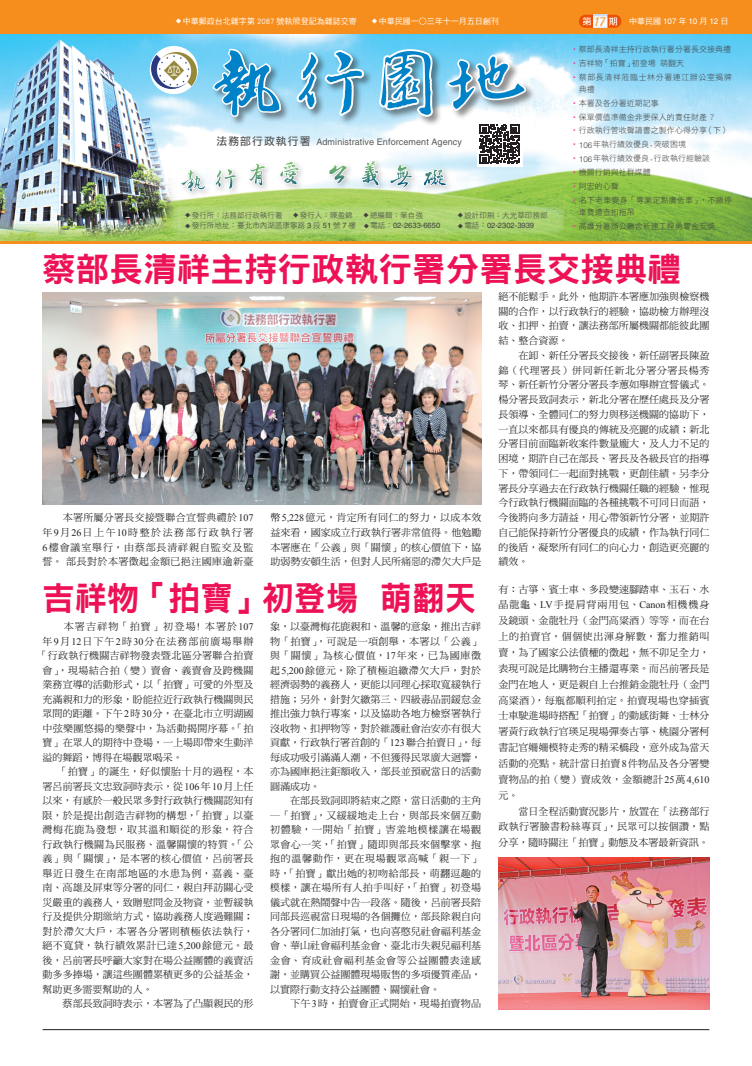
<style>
.page{position:relative;width:752px;height:1066px;background:#fff}
.page>*{position:absolute;margin:0;border:0;box-sizing:border-box;transform-origin:0 0}
.t1{font:33.6px "DF Hei Std W9";color:#ed1255}
.t2{font:33.6px "DF Hei Std W9";color:#ed1255;scale:.96 1}
.t3{font:12px "Freehand 521 BT Regular C";color:#f9a249}
.t4{font:10px/14.5px "DF Ming Std W5";letter-spacing:.005em;color:#231f20}
.t5{font:10px "DF Ming Std W5";letter-spacing:.035em;color:#231f20}
.t6{font:10px "DF Ming Std W5";letter-spacing:.065em;color:#231f20}
.t7{font:10px "DF Ming Std W5";letter-spacing:.04em;color:#231f20}
.t8{font:10px "DF Ming Std W5";letter-spacing:.095em;color:#231f20}
.t9{font:10px "DF Ming Std W5";letter-spacing:.12em;color:#231f20}
.t10{font:10px "DF Ming Std W5";letter-spacing:.03em;color:#231f20}
.t11{font:9px "Helvetica";letter-spacing:.01em;color:#57585a}
.t12{font:8px/13.9px "DF Hei Std W3";color:#3e3e3f}
.t13{font:8px "DF Hei Std W5";color:#fff}
.t14{font:7.6px "DF Hei Std W3";color:#3e3e3f}
.t15{font:7.6px "Helvetica";color:#3e3e3f}
.s1{font-size:5.6px}
.s2{font-family:"DF Li Hei Std W5";font-size:10.8px}
.s3{font-size:5.3px}
.s4{font-family:"Helvetica"}
.s5{font-family:"DF Hei Std W5";font-size:5.3px}
.s6{font-family:"DF Hei Std W3"}
.s7{color:#ed3896}
.s8{font-family:"Helvetica LT Std";font-weight:300}
.s9{font-family:"Times New Roman"}
.s10{font-family:"Adobe Song Std";font-weight:300}
</style>
<div class="page">
<hr style="left:43px;top:1029px;width:666px;height:1px;background:#231f20">
<img style="left:0;top:34px;width:751px;height:207px">
<div style="left:0;top:0;width:751px;height:34px;background:#f68e1e"></div>
<div style="left:150px;top:46px;width:48px;height:48px;background:#fff;border-radius:50%"></div>
<img style="left:150px;top:51px;width:48px;height:39px">
<div style="left:476px;top:122px;width:46px;height:45px;background:#fff"></div>
<svg style="left:479px;top:126px;width:40px;height:38px"></svg>
<div style="left:212px;top:48px;width:323px;height:78px;background:#231f20;opacity:.5"></div>
<svg style="left:295px;top:48px;width:69px;height:70px;background:#80c2e1"></svg>
<svg style="left:378px;top:34px;width:56px;height:97px"></svg>
<svg style="left:443px;top:54px;width:84px;height:58px"></svg>
<svg style="left:211px;top:43px;width:71px;height:75px;background:#6cb9df"></svg>
<svg style="left:171px;top:206px;width:393px;height:29px;background:#aed472"></svg>
<hr style="left:0;top:241px;width:751px;height:3px;background:#f68e1e">
<div style="left:177px;top:158px;width:276px;height:41px;background:#231f20;opacity:.25"></div>
<svg style="left:360px;top:160px;width:20px;height:27px"></svg>
<svg style="left:389px;top:162px;width:23px;height:30px"></svg>
<svg style="left:422px;top:154px;width:25px;height:36px"></svg>
<svg style="left:180px;top:168px;width:26px;height:25px"></svg>
<svg style="left:214px;top:168px;width:23px;height:23px"></svg>
<svg style="left:248px;top:162px;width:18px;height:25px"></svg>
<svg style="left:279px;top:161px;width:21px;height:25px"></svg>
<svg style="left:328px;top:163px;width:20px;height:22px"></svg>
<svg style="left:592px;top:15px;width:15px;height:13px"></svg>
<svg style="left:579px;top:15px;width:13px;height:13px"></svg>
<svg style="left:582px;top:17px;width:8px;height:9px"></svg>
<svg style="left:607px;top:15px;width:14px;height:13px"></svg>
<svg style="left:608px;top:17px;width:8px;height:9px"></svg>
<img style="left:43px;top:292px;width:438px;height:213px">
<img style="left:498px;top:857px;width:211px;height:152px">
<p class="t13" style="left:176px;top:17px;width:324px"><span class="s1">◆</span> 中華郵政台北雜字第 2087 號執照登記為雜誌交寄　<span class="s1">　 ◆</span> 中華民國一○三年十一月五日創刊</p>
<p class="t11" style="left:216px;top:137px;width:247px"><span class="s2">法務部行政執行署</span> Administrative Enforcement Agency</p>
<p class="t14" style="left:185px;top:211px;width:239px"><span class="s3">◆</span> 發行所：法務部行政執行署　 <span class="s3">◆</span> 發行人：陳盈錦　 <span class="s3">◆</span> 總編輯：葉自強</p>
<p class="t14" style="left:185px;top:221px;width:256px"><span class="s3">◆</span> 發行所地址：臺北市內湖區康寧路 <span class="s4">3</span> 段 <span class="s4">51</span> 號 <span class="s4">7</span> 樓 <span class="s5">◆</span> 電話：<span class="s4">02-2633-6650</span></p>
<p class="t14" style="left:457px;top:211px;width:91px"><span class="s5">◆</span> 設計印刷：大光華印務部</p>
<p class="t15" style="left:457px;top:221px;width:78px"><span class="s5">◆</span> <span class="s6">電話：</span>02-2302-3939</p>
<p class="t3" style="left:593px;top:13px;width:14px">17</p>
<p class="t13" style="left:628px;top:17px;width:101px">中華民國 <span class="s4">107</span> 年 <span class="s4">10</span> 月 <span class="s4">12</span> 日</p>
<p class="t12" style="left:570px;top:42px;width:163px"><span class="s7">˙</span>蔡部長清祥主持行政執行署分署長交接典禮<span class="s7">˙</span>吉祥物「拍寶」初登場 萌翻天<br><span class="s7">˙</span>蔡部長清祥蒞臨士林分署連江辦公室揭牌</p>
<p class="t12" style="left:570px;top:82px;width:163px;text-indent:9px">典禮<br><span class="s7">˙</span>本署及各分署近期記事<br><span class="s7">˙</span>保單價值準備金非要保人的責任財產？<br><span class="s7">˙</span>行政執行管收聲請書之製作心得分享（下）<span class="s7">˙</span> <span class="s8">106</span>年執行績效優良<span class="s8">-</span>突破困境<br><span class="s7">˙</span> <span class="s8">106</span>年執行績效優良<span class="s8">-</span>行政執行經驗談<br><span class="s7">˙</span>機關行銷與社群媒體<br><span class="s7">˙</span>阿宏的心聲<br><span class="s7">˙</span>名下老車變身「專業定點廣告車」，不繳停</p>
<p class="t12" style="left:570px;top:205px;width:146px;text-indent:9px">車費遭查扣拖吊<br><span class="s7">˙</span>高雄分署辦公廳舍新建工程勇奪金安獎</p>
<h1 class="t1" style="left:42px;top:251px;width:640px">蔡部長清祥主持行政執行署分署長交接典禮</h1>
<p class="t4" style="left:43px;top:510px;width:212px;line-height:14.8px;text-align:justify">　　本署所屬分署長交接暨聯合宣誓典禮於<span class="s9">107</span>年<span class="s9">9</span>月<span class="s9">26</span>日上午<span class="s9">10</span>時整於法務部行政執行署<span class="s9">6</span>樓會議室舉行，由蔡部長清祥親自監交及監誓。部長對於本署徵起金額已挹注國庫逾新臺</p>
<p class="t4" style="left:270px;top:510px;width:212px;line-height:14.8px;text-align:justify">幣<span class="s9">5,228</span>億元，肯定所有同仁的努力，以成本效益來看，國家成立行政執行署非常值得。他勉勵本署應在「公義」與「關懷」的核心價值下，協助弱勢安頓生活，但對人民所痛惡的滯欠大戶是</p>
<h1 class="t2" style="left:43px;top:580px;width:453px">吉祥物「拍寶」初登場 萌翻天</h1>
<p class="t4" style="left:270px;top:619px;width:212px">象，以臺灣梅花鹿親和、溫馨的意象，推出吉祥物「拍寶」，可說是一項創舉，本署以「公義」與「關懷」為核心價值，<span class="s9">17</span>年來，已為國庫徵起<span class="s9">5,200</span>餘億元，除了積極追繳滯欠大戶，對於經濟弱勢的義務人，更能以同理心採取寬緩執行措施；另外，針對欠繳第三、四級毒品罰鍰怠金推出強力執行專案，以及協助各地方檢察署執行沒收物、扣押物等，對於維護社會治安亦有很大貢獻，行政執行署首創的「<span class="s9">123</span>聯合拍賣日」，每每成功吸引滿滿人潮，不但獲得民眾廣大迴響，亦為國庫挹注鉅額收入，部長並預祝當日的活動圓滿成功。<br>　　在部長致詞即將結束之際，當日活動的主角─「拍寶」，又緩緩地走上台，與部長來個互動初體驗，一開始「拍寶」害羞地模樣讓在場觀眾會心一笑，「拍寶」隨即與部長來個擊掌、抱抱的溫馨動作，更在現場觀眾高喊「親一下」時，「拍寶」獻出她的初吻給部長，萌翻逗趣的模樣，讓在場所有人拍手叫好，「拍寶」初登場儀式就在熱鬧聲中告一段落。隨後，呂前署長陪同部長巡視當日現場的各個攤位，部長除親自向各分署同仁加油打氣，也向喜憨兒社會福利基金會、華山社會福利基金會、臺北市失親兒福利基金會、育成社會福利基金會等公益團體表達感謝，並購買公益團體現場販售的多項優質產品，以實際行動支持公益團體、關懷社會。<br>　　下午<span class="s9">3</span>時，拍賣會正式開始，現場拍賣物品</p>
<p class="t9" style="left:43px;top:621px;width:212px">　　本署吉祥物「拍寶」初登場<span class="s9">!</span> 本署於<span class="s9">107</span></p>
<p class="t8" style="left:43px;top:636px;width:212px">年<span class="s9">9</span>月<span class="s9">12</span>日下午<span class="s9">2</span>時<span class="s9">30</span>分在法務部前廣場舉辦</p>
<p class="t10" style="left:38px;top:650px;width:217px">「行政執行機關吉祥物發表暨北區分署聯合拍賣</p>
<p class="t5" style="left:43px;top:665px;width:212px">會」，現場結合拍（變）賣會、義賣會及跨機關</p>
<p class="t4" style="left:43px;top:677px;width:212px">業務宣導的活動形式，以「拍寶」可愛的外型及</p>
<p class="t4" style="left:43px;top:692px;width:212px">充滿親和力的形象，盼能拉近行政執行機關與民</p>
<p class="t4" style="left:43px;top:706px;width:212px">眾間的距離。下午<span class="s9">2</span>時<span class="s9">30</span>分，在臺北市立明湖國</p>
<p class="t5" style="left:43px;top:723px;width:212px">中弦樂團悠揚的樂聲中，為活動揭開序幕。「拍</p>
<p class="t4" style="left:43px;top:735px;width:212px">寶」在眾人的期待中登場，一上場即帶來生動洋</p>
<p class="t4" style="left:43px;top:750px;width:141px">溢的舞蹈，博得在場觀眾喝采。</p>
<p class="t5" style="left:43px;top:766px;width:212px">　　「拍寶」的誕生，好似懷胎十月的過程，本</p>
<p class="t4" style="left:43px;top:779px;width:212px">署呂前署長文忠致詞時表示，從<span class="s9">106</span>年<span class="s9">10</span>月上任</p>
<p class="t4" style="left:43px;top:793px;width:212px">以來，有感於一般民眾多對行政執行機關認知有</p>
<p class="t5" style="left:43px;top:810px;width:212px">限，於是提出創造吉祥物的構想，「拍寶」以臺</p>
<p class="t6" style="left:43px;top:824px;width:212px">灣梅花鹿為發想，取其溫和順從的形象，符合</p>
<p class="t5" style="left:43px;top:839px;width:212px">行政執行機關為民服務、溫馨關懷的特質。「公</p>
<p class="t5" style="left:43px;top:853px;width:212px">義」與「關懷」，是本署的核心價值，呂前署長</p>
<p class="t6" style="left:43px;top:868px;width:212px">舉近日發生在南部地區的水患為例，嘉義、臺</p>
<p class="t4" style="left:43px;top:880px;width:212px">南、高雄及屏東等分署的同仁，親自拜訪關心受</p>
<p class="t4" style="left:43px;top:895px;width:212px">災嚴重的義務人，致贈慰問金及物資，並暫緩執</p>
<p class="t4" style="left:43px;top:909px;width:212px">行及提供分期<span class="s10">繳納</span>方式，協助義務人度過難關；</p>
<p class="t6" style="left:43px;top:926px;width:212px">對於滯欠大戶，本署各分署則積極依法執行，</p>
<p class="t7" style="left:43px;top:940px;width:212px">絕不寬貸，執行績效累計已達<span class="s9">5,200</span>餘億元。最</p>
<p class="t4" style="left:43px;top:953px;width:212px">後，呂前署長呼籲大家對在場公益團體的義賣活</p>
<p class="t4" style="left:43px;top:967px;width:212px">動多多捧場，讓這些團體累積更多的公益基金，</p>
<p class="t4" style="left:43px;top:982px;width:111px">幫助更多需要幫助的人。</p>
<p class="t4" style="left:43px;top:996px;width:212px">　　蔡部長致詞時表示，本署為了凸顯親民的形</p>
<p class="t4" style="left:498px;top:289px;width:212px;line-height:14.8px">絕不能鬆手。此外，他期許本署應加強與檢察機關的合作，以行政執行的經驗，協助檢方辦理沒收、扣押、拍賣，讓法務部所屬機關都能彼此團結、整合資源。<br>　　在卸、新任分署長交接後，新任副署長陳盈錦（代理署長）併同新任新北分署分署長楊秀琴、新任新竹分署分署長李蕙如舉辦宣誓儀式。楊分署長致詞表示，新北分署在歷任處長及分署長領導、全體同仁的努力與移送機關的協助下，一直以來都具有優良的傳統及亮麗的成績；新北分署目前面臨新收案件數量龐大，及人力不足的困境，期許自己在部長、署長及各級長官的指導下，帶領同仁一起面對挑戰，更創佳績。另李分署長分享過去在行政執行機關任職的經驗，惟現今行政執行機關面臨的各種挑戰不可同日而語，今後將向多方請益，用心帶領新竹分署，並期許自己能保持新竹分署優良的成績，作為執行同仁的後盾，凝聚所有同仁的向心力，創造更亮麗的績效。</p>
<p class="t4" style="left:498px;top:581px;width:212px;line-height:15.8px">有：古箏、賓士車、多段變速腳踏車、玉石、水晶龍龜、<span class="s9">LV</span>手提肩背兩用包、<span class="s9">Canon</span>相機機身及鏡頭、金龍牡丹（金門高粱酒）等等，而在台上的拍賣官，個個使出渾身解數，奮力推銷叫賣，為了國家公法債權的徵起，無不卯足全力，表現可說是比購物台主播還專業。而呂前署長是金門在地人，更是親自上台推銷金龍牡丹（金門高粱酒），每瓶都順利拍定。拍賣現場也穿插賓士車駛進場時搭配「拍寶」的動感街舞、士林分署黃行政執行官瑛足現場彈奏古箏、桃園分署柯書記官姍姍模特走秀的精采橋段，意外成為當天活動的亮點。統計當日拍賣<span class="s9">8</span>件物品及各分署變賣物品的拍（變）賣成效，金額總計<span class="s9">25</span>萬<span class="s9">4,610</span>元。<br>　　當日全程活動實況影片，放置在「法務部行政執行署臉書粉絲專頁」，民眾可以按個讚，點分享，隨時關注「拍寶」動態及本署最新資訊。</p>
</div>
